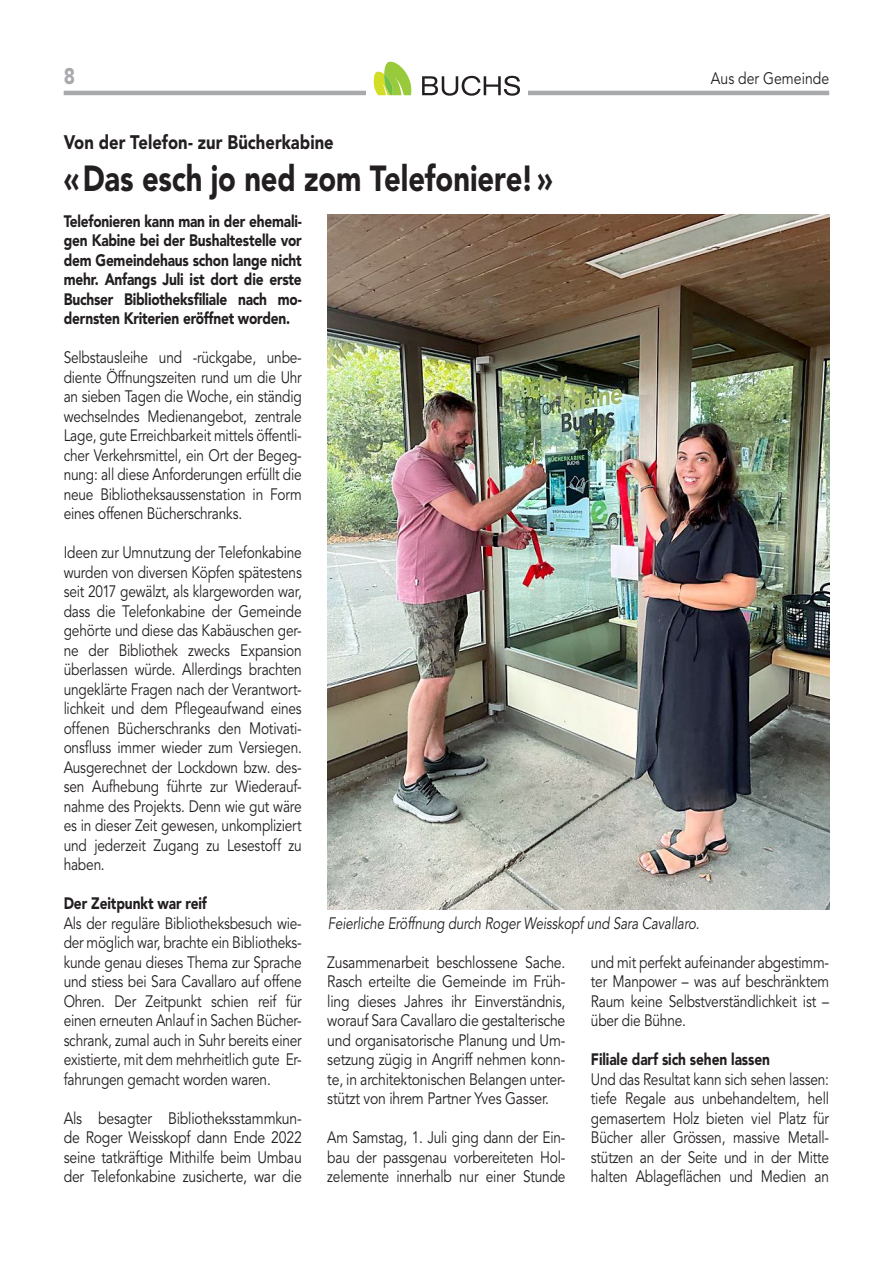
<style>
.page{position:relative;width:893px;height:1263px;background:#fff}
.page>*{position:absolute;margin:0;border:0;box-sizing:border-box;transform-origin:0 0}
.t1{font:900 36px "Avenir LT Std";letter-spacing:-.005em;color:#231f20;scale:.81 1}
.t2{font:900 22.5px "Avenir LT Std";color:#a8a9ad;scale:.85 1}
.t3{font:900 19.5px "Avenir LT Std";color:#231f20;scale:.85 1}
.t4{font:16.5px/19.5px "Avenir LT Std";letter-spacing:-.015em;color:#231f20;text-align:justify;scale:.83 1}
.t5{font:16.5px/19.5px "Avenir LT Std";letter-spacing:-.015em;color:#231f20;text-align:justify;scale:.85 1}
.t6{font:900 16.5px/19.5px "Avenir LT Std";letter-spacing:-.015em;color:#231f20;text-align:justify;scale:.83 1}
.t7{font:italic 16.5px "Avenir LT Std";letter-spacing:-.01em;color:#231f20;scale:.81 1}
</style>
<div class="page">
<hr style="left:64px;top:91px;width:765px;height:4px;background:#a8a9ad">
<div style="left:366px;top:56px;width:162px;height:45px;background:#fff"></div>
<svg style="left:374px;top:62px;width:38px;height:33px"></svg>
<svg style="left:422px;top:76px;width:98px;height:20px"></svg>
<img style="left:327px;top:215px;width:502px;height:694px">
<h2 class="t2" style="left:64px;top:63px;width:15px">8</h2>
<p class="t5" style="left:711px;top:69px;width:141px">Aus der Gemeinde</p>
<p class="t3" style="left:64px;top:131px;width:319px">Von der Telefon- zur Bücherkabine</p>
<h1 class="t1" style="left:64px;top:156px;width:605px">«Das esch jo ned zom Telefoniere!»</h1>
<p class="t6" style="left:64px;top:211px;width:288px">Telefonieren kann man in der ehemali&shy;gen Kabine bei der Bushaltestelle vor dem Gemeindehaus schon lange nicht mehr. Anfangs Juli ist dort die erste Buchser Bibliotheksfiliale nach mo&shy;dernsten Kriterien eröffnet worden.</p>
<p class="t4" style="left:64px;top:348px;width:288px">Selbstausleihe und -rückgabe, unbe&shy;diente Öffnungszeiten rund um die Uhr an sieben Tagen die Woche, ein ständig wechselndes Medienangebot, zentrale Lage, gute Erreichbarkeit mittels öffentli&shy;cher Verkehrsmittel, ein Ort der Begeg&shy;nung: all diese Anforderungen erfüllt die neue Bibliotheksaussenstation in Form eines offenen Bücherschranks.</p>
<p class="t4" style="left:64px;top:543px;width:288px">Ideen zur Umnutzung der Telefonkabine wurden von diversen Köpfen spätestens seit 2017 gewälzt, als klargeworden war, dass die Telefonkabine der Gemeinde gehörte und diese das Kabäuschen ger&shy;ne der Bibliothek zwecks Expansion überlassen würde. Allerdings brachten ungeklärte Fragen nach der Verantwort&shy;lichkeit und dem Pflegeaufwand eines offenen Bücherschranks den Motivati&shy;onsfluss immer wieder zum Versiegen.<br>Ausgerechnet der Lockdown bzw. des&shy;sen Aufhebung führte zur Wiederauf&shy;nahme des Projekts. Denn wie gut wäre es in dieser Zeit gewesen, unkompliziert und jederzeit Zugang zu Lesestoff zu haben.</p>
<p class="t6" style="left:64px;top:894px;width:174px">Der Zeitpunkt war reif</p>
<p class="t4" style="left:64px;top:914px;width:288px">Als der reguläre Bibliotheksbesuch wie&shy;der möglich war, brachte ein Bibliotheks&shy;kunde genau dieses Thema zur Sprache und stiess bei Sara Cavallaro auf offene Ohren. Der Zeitpunkt schien reif für einen erneuten Anlauf in Sachen Bücher&shy;schrank, zumal auch in Suhr bereits einer existierte, mit dem mehrheitlich gute Er&shy;fahrungen gemacht worden waren.</p>
<p class="t5" style="left:64px;top:1109px;width:282px">Als besagter Bibliotheksstammkun&shy;de Roger Weisskopf dann Ende 2022 seine tatkräftige Mithilfe beim Umbau der Telefonkabine zusicherte, war die</p>
<p class="t7" style="left:328px;top:913px;width:461px">Feierliche Eröffnung durch Roger Weisskopf und Sara Cavallaro.</p>
<p class="t4" style="left:591px;top:953px;width:288px">und mit perfekt aufeinander abgestimm&shy;ter Manpower – was auf beschränktem Raum keine Selbstverständlichkeit ist – über die Bühne.</p>
<p class="t6" style="left:591px;top:1050px;width:217px">Filiale darf sich sehen lassen</p>
<p class="t4" style="left:591px;top:1070px;width:288px">Und das Resultat kann sich sehen lassen: tiefe Regale aus unbehandeltem, hell gemasertem Holz bieten viel Platz für Bücher aller Grössen, massive Metall&shy;stützen an der Seite und in der Mitte halten Ablageflächen und Medien an</p>
<p class="t5" style="left:327px;top:953px;width:282px">Zusammenarbeit beschlossene Sache.<br>Rasch erteilte die Gemeinde im Früh&shy;ling dieses Jahres ihr Einverständnis, worauf Sara Cavallaro die gestalterische und organisatorische Planung und Um&shy;setzung zügig in Angriff nehmen konn&shy;te, in architektonischen Belangen unter&shy;stützt von ihrem Partner Yves Gasser.</p>
<p class="t4" style="left:327px;top:1128px;width:288px">Am Samstag, 1. Juli ging dann der Ein&shy;bau der passgenau vorbereiteten Hol&shy;zelemente innerhalb nur einer Stunde</p>
</div>
